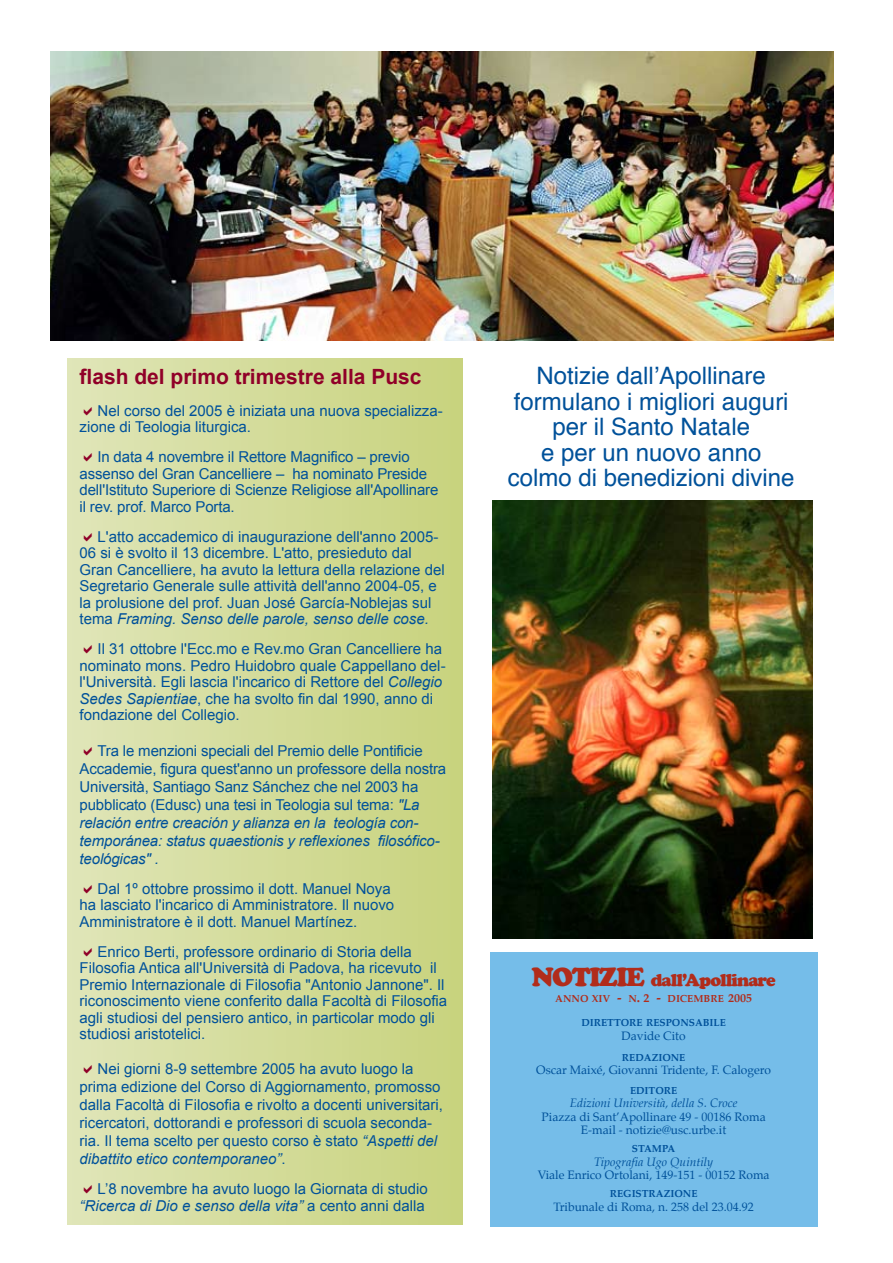
<style>
.page{position:relative;width:893px;height:1263px;background:#fff}
.page>*{position:absolute;margin:0;border:0;box-sizing:border-box;transform-origin:0 0}
.t1{font:24px/25.5px "Helvetica";color:#00519a;text-align:center}
.t2{font:700 21px "Arial";color:#900028}
.t3{font:900 18px "Cooper";letter-spacing:-.05em;color:#b12c1b}
.t4{font:15px/16.5px "Arial";color:#00519a}
.t5{font:12px/13.5px "Palatino";color:#00519a;text-align:center}
.t6{font:italic 12px "Palatino";color:#00519a}
.t7{font:700 10.2px "Palatino";color:#00519a}
.t8{font:700 10.2px "Palatino";color:#b12c1b}
.s1{font-style:italic}
.s2{font-size:27px}
.s3{font-size:13.5px}
.s4{font-size:12px}
</style>
<div class="page">
<div style="left:490px;top:952px;width:327px;height:275px;background:#75bde9"></div>
<img style="left:50px;top:51px;width:783px;height:289px">
<svg style="left:68px;top:359px;width:394px;height:866px;background:#d3db9a"></svg>
<img style="left:493px;top:500px;width:319px;height:438px">
<svg style="left:84px;top:407px;width:8px;height:8px"></svg>
<svg style="left:84px;top:453px;width:8px;height:9px"></svg>
<svg style="left:84px;top:533px;width:8px;height:8px"></svg>
<svg style="left:84px;top:645px;width:8px;height:9px"></svg>
<svg style="left:84px;top:746px;width:8px;height:9px"></svg>
<svg style="left:84px;top:884px;width:8px;height:9px"></svg>
<svg style="left:84px;top:947px;width:8px;height:9px"></svg>
<svg style="left:84px;top:1065px;width:8px;height:8px"></svg>
<svg style="left:84px;top:1185px;width:8px;height:8px"></svg>
<h2 class="t2" style="left:80px;top:365px;width:343px">flash del primo trimestre alla Pusc</h2>
<p class="t4" style="left:80px;top:402px;width:365px;text-indent:18px">Nel corso del 2005 è iniziata una nuova specializza&shy;zione di Teologia liturgica.</p>
<p class="t4" style="left:80px;top:449px;width:360px;text-indent:18px">In data 4 novembre il Rettore Magnifico – previo assenso del Gran Cancelliere – ha nominato Preside dell'Istituto Superiore di Scienze Religiose all'Apollinare il rev. prof. Marco Porta.</p>
<p class="t4" style="left:80px;top:528px;width:367px;text-indent:18px">L'atto accademico di inaugurazione dell'anno 2005- 06 si è svolto il 13 dicembre. L'atto, presieduto dal Gran Cancelliere, ha avuto la lettura della relazione del Segretario Generale sulle attività dell'anno 2004-05, e la prolusione del prof. Juan José García-Noblejas sul tema <span class="s1">Framing. Senso delle parole, senso delle cose.</span></p>
<p class="t4" style="left:80px;top:641px;width:368px;text-indent:18px">Il 31 ottobre l'Ecc.mo e Rev.mo Gran Cancelliere ha nominato mons. Pedro Huidobro quale Cappellano del&shy;l'Università. Egli lascia l'incarico di Rettore del <span class="s1">Collegio Sedes Sapientiae</span>, che ha svolto fin dal 1990, anno di fondazione del Collegio.</p>
<p class="t4" style="left:80px;top:741px;width:368px;line-height:18px;text-indent:18px">Tra le menzioni speciali del Premio delle Pontificie Accademie, figura quest'anno un professore della nostra Università, Santiago Sanz Sánchez che nel 2003 ha pubblicato (Edusc) una tesi in Teologia sul tema: <span class="s1">"La relación entre creación y alianza en la teología con&shy;temporánea: status quaestionis y reflexiones filosófico&shy;teológicas" .</span></p>
<p class="t4" style="left:80px;top:880px;width:316px;text-indent:18px">Dal 1º ottobre prossimo il dott. Manuel Noya ha lasciato l'incarico di Amministratore. Il nuovo<br>Amministratore è il dott. Manuel Martínez.</p>
<p class="t4" style="left:80px;top:943px;width:369px;text-indent:18px">Enrico Berti, professore ordinario di Storia della Filosofia Antica all'Università di Padova, ha ricevuto il Premio Internazionale di Filosofia "Antonio Jannone". Il riconoscimento viene conferito dalla Facoltà di Filosofia agli studiosi del pensiero antico, in particolar modo gli studiosi aristotelici.</p>
<p class="t4" style="left:80px;top:1060px;width:365px;line-height:18px;text-indent:18px">Nei giorni 8-9 settembre 2005 ha avuto luogo la prima edizione del Corso di Aggiornamento, promosso dalla Facoltà di Filosofia e rivolto a docenti universitari, ricercatori, dottorandi e professori di scuola seconda&shy;ria. Il tema scelto per questo corso è stato <span class="s1">“Aspetti del dibattito etico contemporaneo”</span>.</p>
<p class="t4" style="left:80px;top:1181px;width:350px;text-align:right">L’8 novembre ha avuto luogo la Giornata di studio <span class="s1">“Ricerca di Dio e senso della vita”</span> a cento anni dalla</p>
<h1 class="t1" style="left:508px;top:362px;width:288px">Notizie dall’Apollinare formulano i migliori auguri per il Santo Natale<br>e per un nuovo anno colmo di benedizioni divine</h1>
<p class="t3" style="left:531px;top:969px;width:246px"><span class="s2">NOTIZIE</span> dall’Apollinare</p>
<p class="t8" style="left:555px;top:992px;width:198px">ANNO XIV <span class="s3">-</span> N<span class="s3">.</span> <span class="s4">2</span> <span class="s3">-</span> DICEMBRE <span class="s4">2005</span></p>
<p class="t7" style="left:581px;top:1016px;width:146px">DIRETTORE RESPONSABILE</p>
<p class="t5" style="left:622px;top:1030px;width:66px">Davide Cito</p>
<p class="t7" style="left:622px;top:1051px;width:65px">REDAZIONE</p>
<p class="t5" style="left:536px;top:1064px;width:236px">Oscar Maixé, Giovanni Tridente, F. Calogero</p>
<p class="t7" style="left:630px;top:1084px;width:49px">EDITORE</p>
<p class="t6" style="left:570px;top:1096px;width:169px">Edizioni Università, della S. Croce</p>
<p class="t5" style="left:542px;top:1111px;width:226px">Piazza di Sant’Apollinare 49 - 00186 Roma<br>E-mail - notizie@usc.urbe.it</p>
<p class="t7" style="left:632px;top:1142px;width:45px">STAMPA</p>
<p class="t6" style="left:594px;top:1154px;width:120px">Tipografia Ugo Quintily</p>
<p class="t5" style="left:538px;top:1169px;width:233px">Viale Enrico Ortolani, 149-151 - 00152 Roma</p>
<p class="t7" style="left:610px;top:1187px;width:89px">REGISTRAZIONE</p>
<p class="t5" style="left:554px;top:1201px;width:202px">Tribunale di Roma, n. 258 del 23.04.92</p>
</div>
